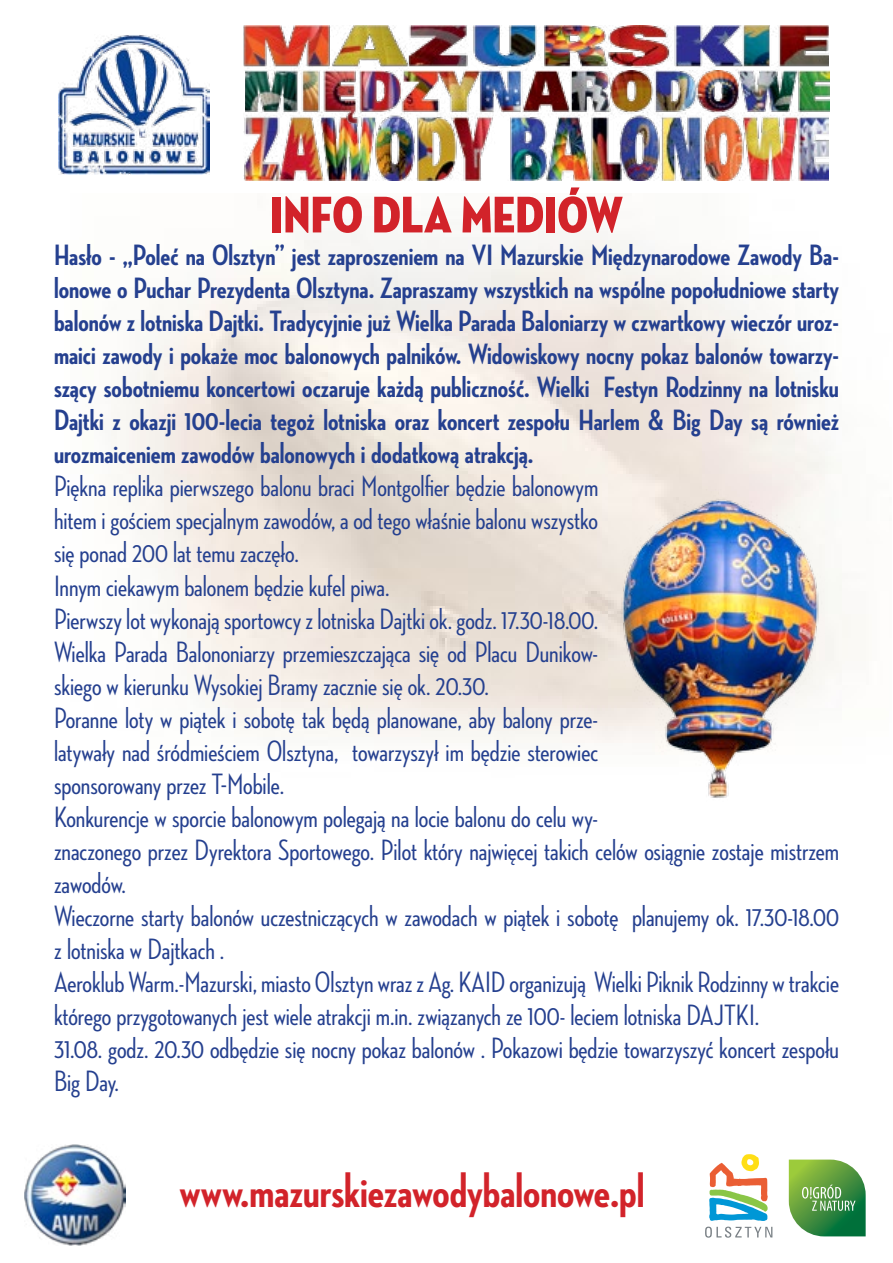
<style>
.page{position:relative;width:893px;height:1263px;background:#fff}
.page>*{position:absolute;margin:0;border:0;box-sizing:border-box;transform-origin:0 0}
.t1{font:52.5px "Neutraface Condensed Titling";color:#d2232a}
.t2{font:700 49.5px "Neutraface Condensed";color:#d2232a}
.t3{font:500 30px/33px "Neutraface Condensed";color:#25408f}
.t4{font:700 30px/33px "Neutraface Condensed";color:#25408f;text-align:justify}
</style>
<div class="page">
<img style="left:58px;top:35px;width:151px;height:139px">
<img style="left:244px;top:117px;width:584px;height:63px">
<img style="left:245px;top:70px;width:585px;height:53px">
<img style="left:244px;top:26px;width:584px;height:44px">
<img style="left:24px;top:1144px;width:102px;height:102px">
<svg style="left:705px;top:1154px;width:67px;height:84px"></svg>
<svg style="left:789px;top:1159px;width:77px;height:77px;background:#66a55a"></svg>
<img style="left:598px;top:490px;width:241px;height:310px">
<h1 class="t1" style="left:270px;top:185px;width:354px">INFO DLA MEDIÓW</h1>
<p class="t4" style="left:54px;top:239px;width:787px">Hasło - „Poleć na Olsztyn” jest zaproszeniem na VI Mazurskie Międzynarodowe Zawody Ba&shy;lonowe o Puchar Prezydenta Olsztyna. Zapraszamy wszystkich na wspólne popołudniowe starty balonów z lotniska Dajtki. Tradycyjnie już Wielka Parada Baloniarzy w czwartkowy wieczór uroz&shy;maici zawody i pokaże moc balonowych palników. Widowiskowy nocny pokaz balonów towarzy&shy;szący sobotniemu koncertowi oczaruje każdą publiczność. Wielki Festyn Rodzinny na lotnisku Dajtki z okazji 100-lecia tegoż lotniska oraz koncert zespołu Harlem &amp; Big Day są również urozmaiceniem zawodów balonowych i dodatkową atrakcją.</p>
<p class="t3" style="left:54px;top:470px;width:787px">Piękna replika pierwszego balonu braci Montgolfier będzie balonowym<br>hitem i gościem specjalnym zawodów, a od tego właśnie balonu wszystko<br>się ponad 200 lat temu zaczęło.<br>Innym ciekawym balonem będzie kufel piwa.<br>Pierwszy lot wykonają sportowcy z lotniska Dajtki ok. godz. 17.30-18.00.<br>Wielka Parada Balononiarzy przemieszczająca się od Placu Dunikow-<br>skiego w kierunku Wysokiej Bramy zacznie się ok. 20.30.<br>Poranne loty w piątek i sobotę tak będą planowane, aby balony prze-<br>latywały nad śródmieściem Olsztyna, towarzyszył im będzie sterowiec<br>sponsorowany przez T-Mobile.<br>Konkurencje w sporcie balonowym polegają na locie balonu do celu wy-<br>znaczonego przez Dyrektora Sportowego. Pilot który najwięcej takich celów osiągnie zostaje mistrzem zawodów.<br>Wieczorne starty balonów uczestniczących w zawodach w piątek i sobotę planujemy ok. 17.30-18.00 z lotniska w Dajtkach .<br>Aeroklub Warm.-Mazurski, miasto Olsztyn wraz z Ag. KAID organizują Wielki Piknik Rodzinny w trakcie którego przygotowanych jest wiele atrakcji m.in. związanych ze 100- leciem lotniska DAJTKI.<br>31.08. godz. 20.30 odbędzie się nocny pokaz balonów . Pokazowi będzie towarzyszyć koncert zespołu Big Day.</p>
<h2 class="t2" style="left:179px;top:1162px;width:467px">www.mazurskiezawodybalonowe.pl</h2>
</div>
